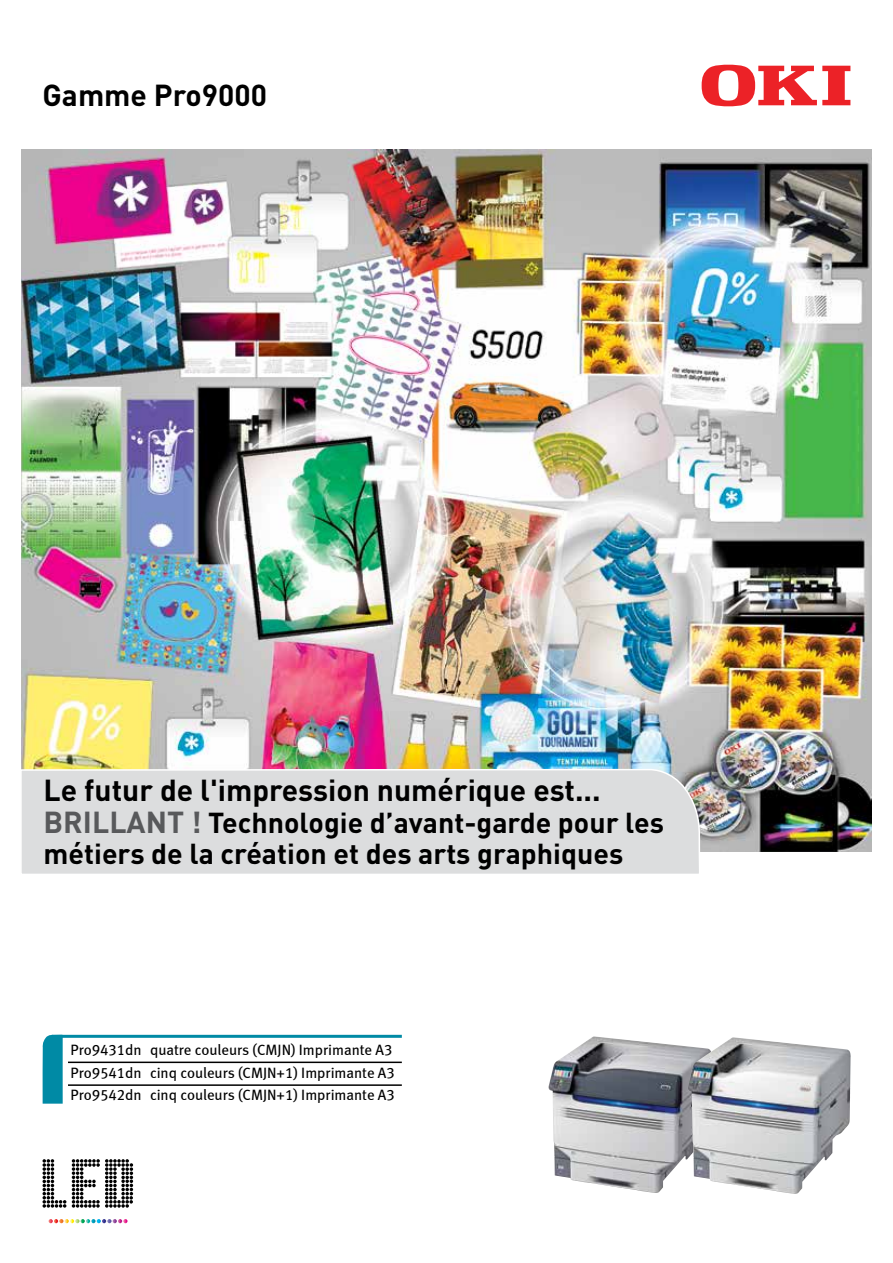
<style>
.page{position:relative;width:893px;height:1263px;background:#fff}
.page>*{position:absolute;margin:0;border:0;box-sizing:border-box;transform-origin:0 0}
.t1{font:700 30px "DIN Pro";color:#000}
.t2{font:700 28.5px/31.5px "DIN Pro";color:#000}
.t3{font:15px/22.5px "Meta Book LF";color:#000}
.s1{font-size:30px;color:#58595b}
</style>
<div class="page">
<img style="left:21px;top:150px;width:851px;height:701px">
<svg style="left:702px;top:65px;width:148px;height:41px"></svg>
<div style="left:21px;top:768px;width:680px;height:106px;background:#dcddde"></div>
<svg style="left:43px;top:1159px;width:23px;height:49px"></svg>
<svg style="left:72px;top:1159px;width:61px;height:49px"></svg>
<svg style="left:49px;top:1219px;width:79px;height:4px"></svg>
<svg style="left:42px;top:1034px;width:21px;height:70px"></svg>
<hr style="left:52px;top:1035px;width:350px;height:3px;background:#008aa5">
<hr style="left:68px;top:1061px;width:334px;height:2px;background:#000">
<hr style="left:68px;top:1084px;width:334px;height:2px;background:#000">
<img style="left:548px;top:1036px;width:140px;height:157px">
<img style="left:688px;top:1037px;width:162px;height:157px">
<h1 class="t1" style="left:43px;top:70px;width:226px">Gamme Pro9000</h1>
<h1 class="t1" style="left:44px;top:765px;width:559px">Le futur de l'impression numérique est...</h1>
<h2 class="t2" style="left:44px;top:803px;width:622px"><span class="s1">BRILLANT !</span> Technologie d’avant-garde pour les métiers de la création et des arts graphiques</h2>
<p class="t3" style="left:71px;top:1038px;width:326px">Pro9431dn quatre couleurs (CMJN) Imprimante A3<br>Pro9541dn cinq couleurs (CMJN+1) Imprimante A3<br>Pro9542dn cinq couleurs (CMJN+1) Imprimante A3</p>
</div>
